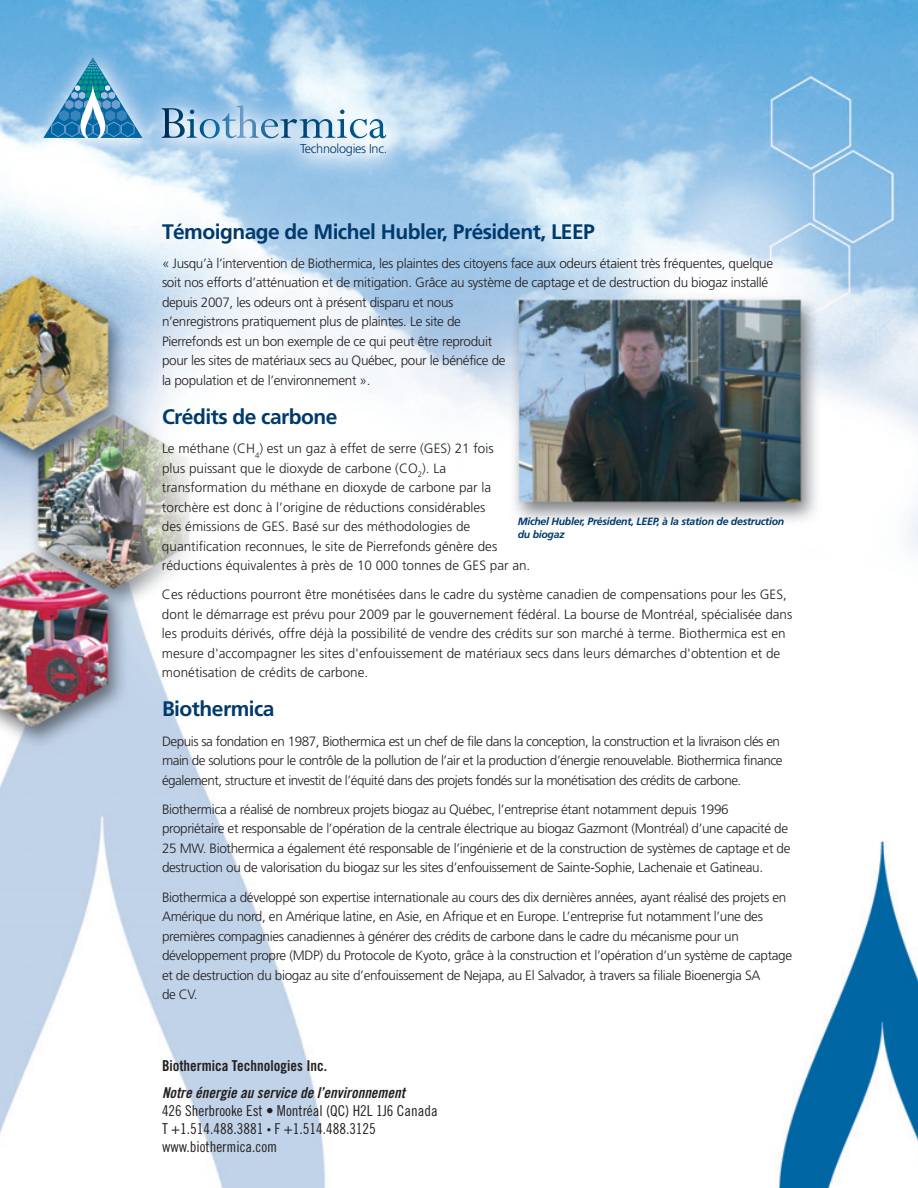
<style>
.page{position:relative;width:918px;height:1188px;background:#fff}
.page>*{position:absolute;margin:0;border:0;box-sizing:border-box;transform-origin:0 0}
.t1{font:700 21px "Frutiger";letter-spacing:-.025em;color:#003a6d}
.t2{font:15px/18px "Trade Gothic Cond Eighteen";color:#231f20}
.t3{font:15px "Trade Gothic Bold Cond Twenty Obl";color:#231f20}
.t4{font:15px "Trade Gothic Bold Cond Twenty";color:#231f20}
.t5{font:300 13.5px/19.5px "Frutiger";letter-spacing:-.025em;color:#231f20}
.t6{font:300 13.5px/19.5px "Frutiger";color:#231f20}
.t7{font:300 12.75px "Frutiger";letter-spacing:-.025em;color:#003a6d}
.t8{font:italic 700 10.5px/13.5px "Frutiger";letter-spacing:-.025em;color:#003a6d}
.s1{font-size:9px}
</style>
<div class="page">
<img style="left:0;top:0;width:918px;height:1188px">
<svg style="left:43px;top:58px;width:99px;height:80px;background:#62a5cd"></svg>
<svg style="left:162px;top:105px;width:224px;height:33px;background:#a1c3dc"></svg>
<p class="t7" style="left:300px;top:141px;width:89px">Technologies Inc.</p>
<h1 class="t1" style="left:162px;top:219px;width:434px">Témoignage de Michel Hubler, Président, LEEP</h1>
<p class="t5" style="left:162px;top:254px;width:613px">« Jusqu’à l’intervention de Biothermica, les plaintes des citoyens face aux odeurs étaient très fréquentes, quelque soit nos efforts d’atténuation et de mitigation. Grâce au système de captage et de destruction du biogaz installé depuis 2007, les odeurs ont à présent disparu et nous<br>n’enregistrons pratiquement plus de plaintes. Le site de<br>Pierrefonds est un bon exemple de ce qui peut être reproduit<br>pour les sites de matériaux secs au Québec, pour le bénéfice de<br>la population et de l’environnement ».</p>
<h1 class="t1" style="left:162px;top:404px;width:177px">Crédits de carbone</h1>
<p class="t6" style="left:162px;top:439px;width:370px">Le méthane (CH<sub>4</sub>) est un gaz à effet de serre (GES) 21 fois<br>plus puissant que le dioxyde de carbone (CO<sub>2</sub>). La transformation du méthane en dioxyde de carbone par la torchère est donc à l’origine de réductions considérables<br>des émissions de GES. Basé sur des méthodologies de quantification reconnues, le site de Pierrefonds génère des réductions équivalentes à près de 10 000 tonnes de GES par an.</p>
<p class="t6" style="left:162px;top:585px;width:632px">Ces réductions pourront être monétisées dans le cadre du système canadien de compensations pour les GES, dont le démarrage est prévu pour 2009 par le gouvernement fédéral. La bourse de Montréal, spécialisée dans les produits dérivés, offre déjà la possibilité de vendre des crédits sur son marché à terme. Biothermica est en mesure d'accompagner les sites d'enfouissement de matériaux secs dans leurs démarches d'obtention et de monétisation de crédits de carbone.</p>
<h1 class="t1" style="left:162px;top:697px;width:114px">Biothermica</h1>
<p class="t5" style="left:162px;top:731px;width:622px">Depuis sa fondation en 1987, Biothermica est un chef de file dans la conception, la construction et la livraison clés en main de solutions pour le contrôle de la pollution de l’air et la production d’énergie renouvelable. Biothermica finance également, structure et investit de l’équité dans des projets fondés sur la monétisation des crédits de carbone.</p>
<p class="t5" style="left:162px;top:800px;width:630px">Biothermica a réalisé de nombreux projets biogaz au Québec, l’entreprise étant notamment depuis 1996 propriétaire et responsable de l’opération de la centrale électrique au biogaz Gazmont (Montréal) d’une capacité de 25 MW. Biothermica a également été responsable de l’ingénierie et de la construction de systèmes de captage et de destruction ou de valorisation du biogaz sur les sites d’enfouissement de Sainte-Sophie, Lachenaie et Gatineau.</p>
<p class="t5" style="left:162px;top:887px;width:632px">Biothermica a développé son expertise internationale au cours des dix dernières années, ayant réalisé des projets en Amérique du nord, en Amérique latine, en Asie, en Afrique et en Europe. L’entreprise fut notamment l’une des premières compagnies canadiennes à générer des crédits de carbone dans le cadre du mécanisme pour un développement propre (MDP) du Protocole de Kyoto, grâce à la construction et l’opération d’un système de captage et de destruction du biogaz au site d’enfouissement de Nejapa, au El Salvador, à travers sa filiale Bioenergia SA<br>de CV.</p>
<p class="t8" style="left:518px;top:514px;width:268px">Michel Hubler, Président, LEEP, à la station de destruction du biogaz</p>
<p class="t4" style="left:162px;top:1057px;width:167px">Biothermica Technologies Inc.</p>
<p class="t3" style="left:162px;top:1084px;width:245px">Notre énergie au service de l’environnement</p>
<p class="t2" style="left:162px;top:1102px;width:277px">426 Sherbrooke Est • Montréal (QC) H2L 1J6 Canada<br>T +1.514.488.3881 <span class="s1">•</span> F +1.514.488.3125 www.biothermica.com</p>
</div>
